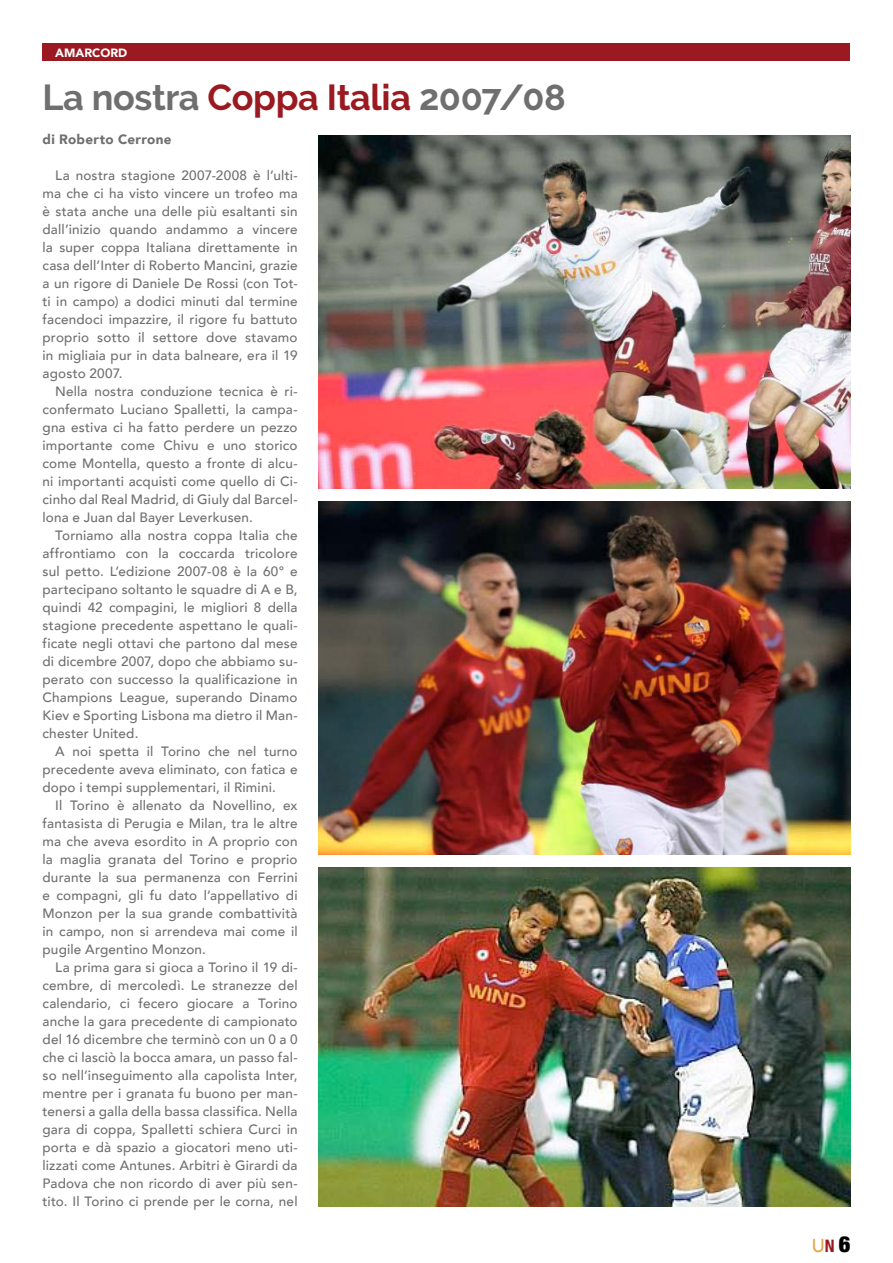
<style>
.page{position:relative;width:893px;height:1263px;background:#fff}
.page>*{position:absolute;margin:0;border:0;box-sizing:border-box;transform-origin:0 0}
.t1{font:700 36px "Raleway";letter-spacing:-.01em;color:#706f6f}
.t2{font:500 18.6px "Avenir";color:#e5a444}
.t3{font:500 13.5px/18px "Avenir";letter-spacing:.015em;color:#706f6f;text-align:justify}
.t4{font:900 13.5px "Avenir";letter-spacing:.025em;color:#706f6f}
.t5{font:900 12px "Avenir";color:#fff}
.s1{color:#9b1920}
.s2{font-family:"Helvetica Neue";font-weight:700;font-stretch:condensed;font-size:17.25px;color:#9b1920}
.s3{font-family:"Helvetica Neue";font-weight:900;font-stretch:condensed;font-size:22.35px;color:#000}
</style>
<div class="page">
<div style="left:43px;top:43px;width:807px;height:17px;background:#9b1920"></div>
<img style="left:319px;top:135px;width:531px;height:353px">
<img style="left:319px;top:502px;width:531px;height:353px">
<img style="left:319px;top:867px;width:531px;height:339px">
<p class="t5" style="left:55px;top:42px;width:10px">amarcord</p>
<h1 class="t1" style="left:43px;top:77px;width:525px">La nostra <span class="s1">Coppa Italia</span> 2007/08</h1>
<p class="t4" style="left:43px;top:128px;width:131px">di Roberto Cerrone</p>
<p class="t3" style="left:43px;top:166px;width:257px;text-indent:13px">La nostra stagione 2007-2008 è l’ulti&shy;ma che ci ha visto vincere un trofeo ma è stata anche una delle più esaltanti sin dall’inizio quando andammo a vincere la super coppa Italiana direttamente in casa dell’Inter di Roberto Mancini, grazie a un rigore di Daniele De Rossi (con Tot&shy;ti in campo) a dodici minuti dal termine facendoci impazzire, il rigore fu battuto proprio sotto il settore dove stavamo in migliaia pur in data balneare, era il 19 agosto 2007.</p>
<p class="t3" style="left:43px;top:382px;width:257px;text-indent:13px">Nella nostra conduzione tecnica è ri&shy;confermato Luciano Spalletti, la campa&shy;gna estiva ci ha fatto perdere un pezzo importante come Chivu e uno storico come Montella, questo a fronte di alcu&shy;ni importanti acquisti come quello di Ci&shy;cinho dal Real Madrid, di Giuly dal Barcel&shy;lona e Juan dal Bayer Leverkusen.</p>
<p class="t3" style="left:43px;top:525px;width:257px;text-indent:13px">Torniamo alla nostra coppa Italia che affrontiamo con la coccarda tricolore sul petto. L’edizione 2007-08 è la 60° e partecipano soltanto le squadre di A e B, quindi 42 compagini, le migliori 8 della stagione precedente aspettano le quali&shy;ficate negli ottavi che partono dal mese di dicembre 2007, dopo che abbiamo su&shy;perato con successo la qualificazione in Champions League, superando Dinamo Kiev e Sporting Lisbona ma dietro il Man&shy;chester United.</p>
<p class="t3" style="left:43px;top:741px;width:257px;text-indent:13px">A noi spetta il Torino che nel turno precedente aveva eliminato, con fatica e dopo i tempi supplementari, il Rimini.</p>
<p class="t3" style="left:43px;top:795px;width:257px;text-indent:13px">Il Torino è allenato da Novellino, ex fantasista di Perugia e Milan, tra le altre ma che aveva esordito in A proprio con la maglia granata del Torino e proprio durante la sua permanenza con Ferrini e compagni, gli fu dato l’appellativo di Monzon per la sua grande combattività in campo, non si arrendeva mai come il pugile Argentino Monzon.</p>
<p class="t3" style="left:43px;top:957px;width:257px;text-indent:13px">La prima gara si gioca a Torino il 19 di&shy;cembre, di mercoledì. Le stranezze del calendario, ci fecero giocare a Torino anche la gara precedente di campionato del 16 dicembre che terminò con un 0 a 0 che ci lasciò la bocca amara, un passo fal&shy;so nell’inseguimento alla capolista Inter, mentre per i granata fu buono per man&shy;tenersi a galla della bassa classifica. Nella gara di coppa, Spalletti schiera Curci in porta e dà spazio a giocatori meno uti&shy;lizzati come Antunes. Arbitri è Girardi da Padova che non ricordo di aver più sen&shy;tito. Il Torino ci prende per le corna, nel</p>
<h2 class="t2" style="left:812px;top:1229px;width:40px">U<span class="s2">N</span> <span class="s3">6</span></h2>
</div>
